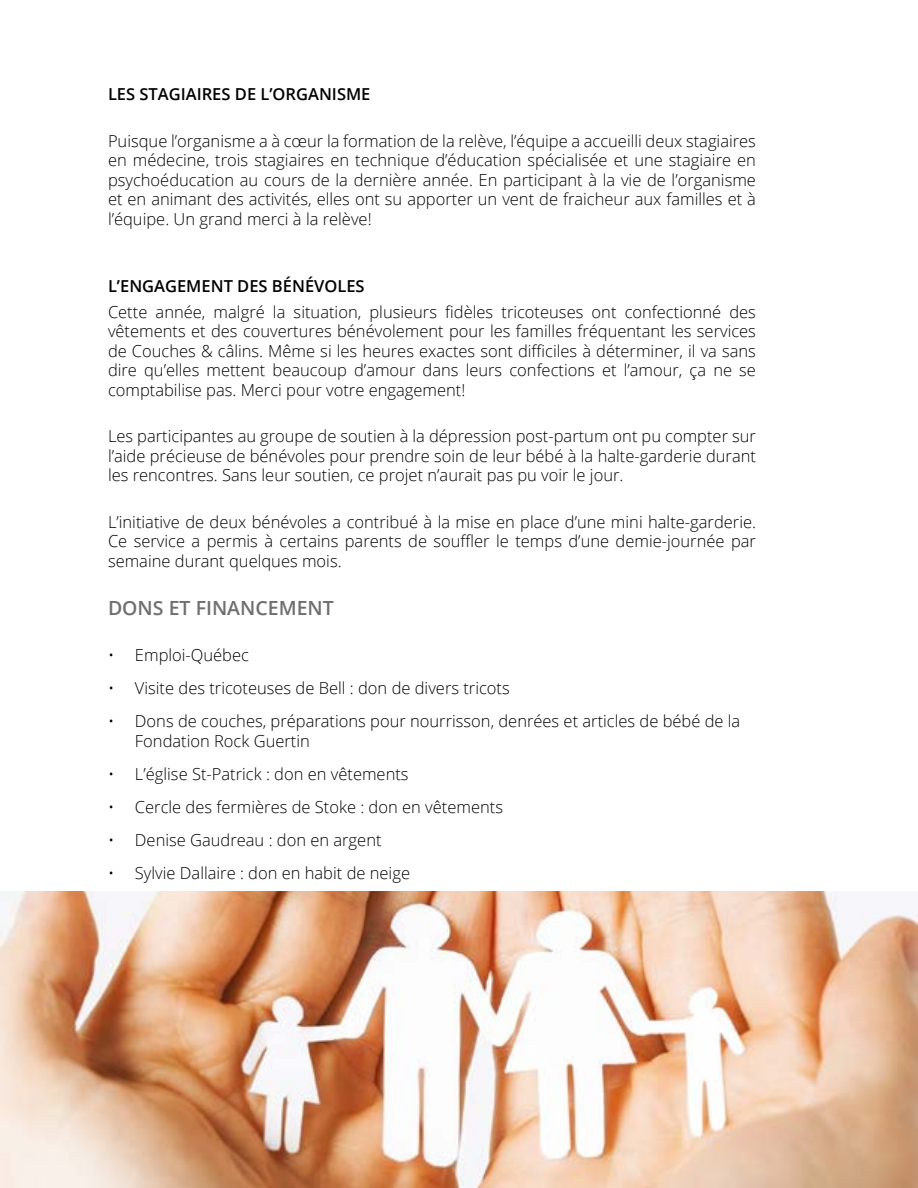
<style>
.page{position:relative;width:918px;height:1188px;background:#fff}
.page>*{position:absolute;margin:0;border:0;box-sizing:border-box;transform-origin:0 0}
.t1{font:600 19.5px "Open Sans";color:#706f6f}
.t2{font:300 16.5px/19.5px "Open Sans";color:#000;text-align:justify}
.t3{font:600 16.5px "Open Sans";color:#000}
</style>
<div class="page">
<img style="left:0;top:891px;width:918px;height:297px">
<p class="t3" style="left:108px;top:83px;width:264px">LES STAGIAIRES DE L’ORGANISME</p>
<p class="t2" style="left:108px;top:131px;width:650px">Puisque l’organisme a à cœur la formation de la relève, l’équipe a accueilli deux stagiaires en médecine, trois stagiaires en technique d’éducation spécialisée et une stagiaire en psychoéducation au cours de la dernière année. En participant à la vie de l’organisme et en animant des activités, elles ont su apporter un vent de fraicheur aux familles et à l’équipe. Un grand merci à la relève!</p>
<p class="t3" style="left:108px;top:274px;width:258px">L’ENGAGEMENT DES BÉNÉVOLES</p>
<p class="t2" style="left:108px;top:302px;width:650px">Cette année, malgré la situation, plusieurs fidèles tricoteuses ont confectionné des vêtements et des couvertures bénévolement pour les familles fréquentant les services de Couches &amp; câlins. Même si les heures exactes sont difficiles à déterminer, il va sans dire qu’elles mettent beaucoup d’amour dans leurs confections et l’amour, ça ne se comptabilise pas. Merci pour votre engagement!</p>
<p class="t2" style="left:108px;top:426px;width:650px">Les participantes au groupe de soutien à la dépression post-partum ont pu compter sur l’aide précieuse de bénévoles pour prendre soin de leur bébé à la halte-garderie durant les rencontres. Sans leur soutien, ce projet n’aurait pas pu voir le jour.</p>
<p class="t2" style="left:108px;top:512px;width:650px">L’initiative de deux bénévoles a contribué à la mise en place d’une mini halte-garderie.<br>Ce service a permis à certains parents de souffler le temps d’une demie-journée par semaine durant quelques mois.</p>
<p class="t1" style="left:108px;top:594px;width:227px">DONS ET FINANCEMENT</p>
<p class="t2" style="left:108px;top:645px;width:143px">• Emploi-Québec</p>
<p class="t2" style="left:108px;top:678px;width:403px">• Visite des tricoteuses de Bell : don de divers tricots</p>
<p class="t2" style="left:135px;top:711px;width:607px;text-indent:-27px">• Dons de couches, préparations pour nourrisson, denrées et articles de bébé de la<br>Fondation Rock Guertin</p>
<p class="t2" style="left:108px;top:764px;width:302px">• L’église St-Patrick : don en vêtements</p>
<p class="t2" style="left:108px;top:797px;width:397px">• Cercle des fermières de Stoke : don en vêtements</p>
<p class="t2" style="left:108px;top:830px;width:275px">• Denise Gaudreau : don en argent</p>
<p class="t2" style="left:108px;top:863px;width:304px">• Sylvie Dallaire : don en habit de neige</p>
</div>
